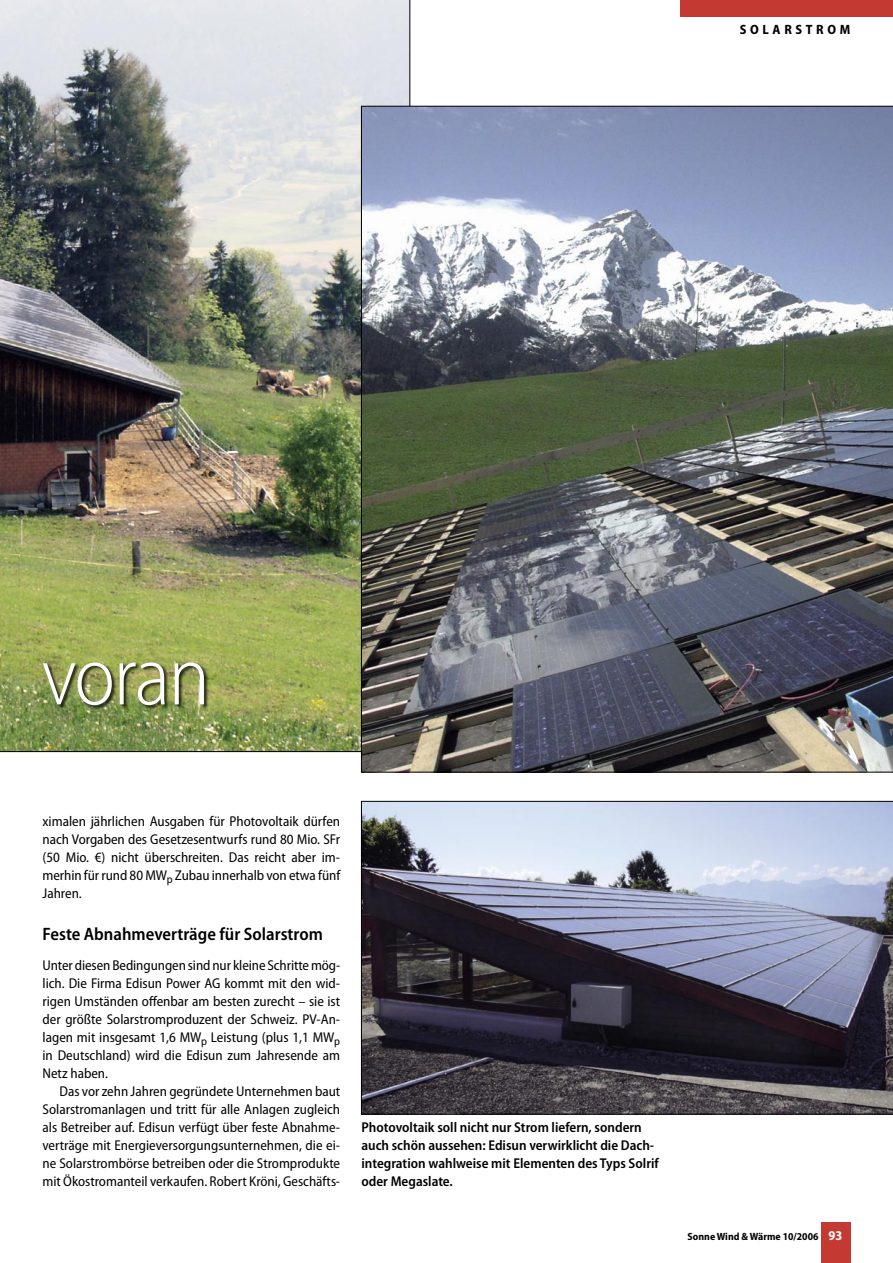
<style>
.page{position:relative;width:893px;height:1263px;background:#fff}
.page>*{position:absolute;margin:0;border:0;box-sizing:border-box;transform-origin:0 0}
.t1{font:300 semi-condensed 85.5px "Myriad Pro";letter-spacing:-.02em;color:#fff}
.t2{font:600 semi-condensed 18px "Myriad Pro";color:#000}
.t3{font:semi-condensed 14.25px/18px "Myriad Pro";color:#000;text-align:justify}
.t4{font:600 semi-condensed 14.25px/18px "Myriad Pro";color:#000}
.t5{font:700 semi-condensed 13.5px "Myriad Pro";letter-spacing:.27em;color:#000}
.t6{font:700 semi-condensed 13.5px "Myriad Pro";color:#fff}
.t7{font:700 semi-condensed 10.5px "Myriad Pro";color:#000}
</style>
<div class="page">
<div style="left:680px;top:0;width:213px;height:17px;background:#c43a32"></div>
<div style="left:821px;top:1222px;width:29px;height:41px;background:#c43a32"></div>
<img style="left:0;top:0;width:410px;height:752px">
<img style="left:361px;top:106px;width:532px;height:666px">
<svg style="left:361px;top:801px;width:532px;height:313px;background:#6b6d7c"></svg>
<div style="left:0;top:644px;width:210px;height:67px;background:#000;opacity:.8"></div>
<p class="t5" style="left:740px;top:22px;width:112px">SOLARSTROM</p>
<h1 class="t1" style="left:41px;top:630px;width:170px">voran</h1>
<p class="t3" style="left:43px;top:813px;width:299px">ximalen jährlichen Ausgaben für Photovoltaik dürfen nach Vorgaben des Gesetzesentwurfs rund 80 Mio. SFr (50 Mio. €) nicht überschreiten. Das reicht aber im&shy;merhin für rund 80 MW<sub>p</sub> Zubau innerhalb von etwa fünf Jahren.</p>
<p class="t2" style="left:43px;top:924px;width:282px">Feste Abnahmeverträge für Solarstrom</p>
<p class="t3" style="left:43px;top:957px;width:299px">Unter diesen Bedingungen sind nur kleine Schritte mög&shy;lich. Die Firma Edisun Power AG kommt mit den wid&shy;rigen Umständen offenbar am besten zurecht – sie ist der größte Solarstromproduzent der Schweiz. PV-An&shy;lagen mit insgesamt 1,6 MW<sub>p</sub> Leistung (plus 1,1 MW<sub>p </sub>in Deutschland) wird die Edisun zum Jahresende am Netz haben.</p>
<p class="t3" style="left:43px;top:1083px;width:299px;text-indent:17px">Das vor zehn Jahren gegründete Unternehmen baut Solarstromanlagen und tritt für alle Anlagen zugleich als Betreiber auf. Edisun verfügt über feste Abnahme&shy;verträge mit Energieversorgungsunternehmen, die ei&shy;ne Solarstrombörse betreiben oder die Stromprodukte mit Ökostromanteil verkaufen. Robert Kröni, Geschäfts-</p>
<p class="t4" style="left:361px;top:1118px;width:299px">Photovoltaik soll nicht nur Strom liefern, sondern auch schön aussehen: Edisun verwirklicht die Dach&shy;integration wahlweise mit Elementen des Typs Solrif oder Megaslate.</p>
<p class="t7" style="left:688px;top:1230px;width:132px">Sonne Wind &amp; Wärme 10/2006</p>
<p class="t6" style="left:829px;top:1228px;width:15px">93</p>
</div>
